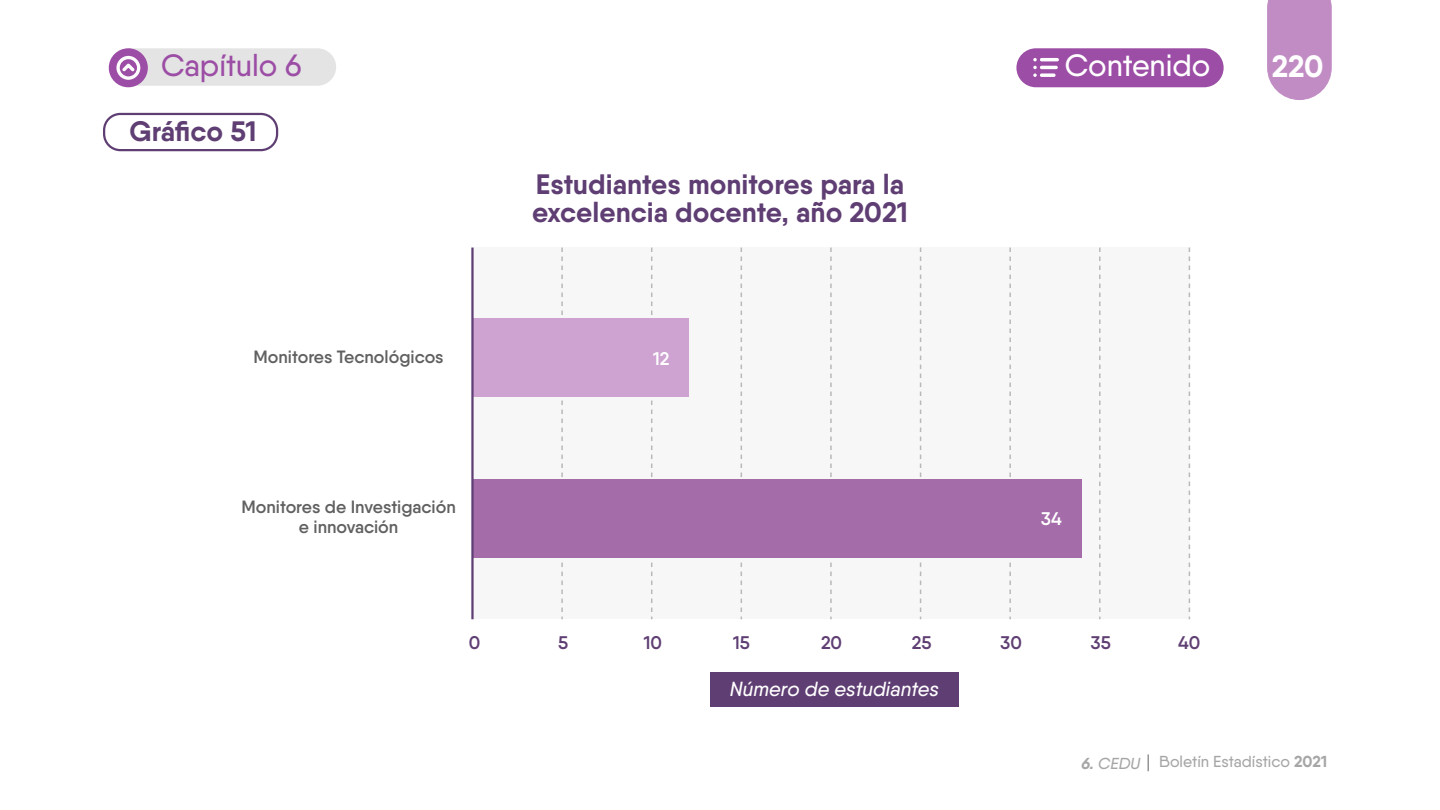
<style>
.page{position:relative;width:1440px;height:810px;background:#fff}
.page>*{position:absolute;margin:0;border:0;box-sizing:border-box;transform-origin:0 0}
.t1{font:500 30.75px "Qanelas";color:#9c4da5}
.t2{font:500 30.75px "Qanelas";color:#fff}
.t3{font:700 30.75px "Qanelas";color:#fff}
.t4{font:700 28.12px/28.1px "Qanelas";color:#5f3e73}
.t5{font:italic 500 20.4px "Qanelas";color:#fff}
.t6{font:600 18.3px "Qanelas";color:#5f3e73}
.t7{font:600 18.3px "Qanelas";color:#fff}
.t8{font:600 17.77px/20.2px "Qanelas";color:#606060;text-align:center}
.t9{font:500 15.9px "Qanelas";color:#a6a6a6}
.s1{font-weight:700;font-style:italic}
.s2{font-style:italic}
.s3{font-weight:700}
</style>
<div class="page">
<div style="left:1016px;top:48px;width:208px;height:39px;background:#9c4da5;border-radius:19px"></div>
<div style="left:109px;top:48px;width:39px;height:39px;background:#9c4da5;border-radius:19px"></div>
<svg style="left:1267px;top:0;width:65px;height:100px"></svg>
<svg style="left:1033px;top:58px;width:26px;height:19px"></svg>
<svg style="left:116px;top:48px;width:220px;height:38px"></svg>
<svg style="left:1148px;top:754px;width:1px;height:17px"></svg>
<div style="left:103px;top:113px;width:175px;height:38px;border:2px solid #5f3e73;border-radius:16px"></div>
<div style="left:473px;top:248px;width:717px;height:371px;background:#f7f7f7"></div>
<div style="left:710px;top:672px;width:248px;height:35px;background:#5f3e73"></div>
<svg style="left:561px;top:248px;width:2px;height:371px"></svg>
<svg style="left:651px;top:248px;width:1px;height:371px"></svg>
<svg style="left:741px;top:248px;width:1px;height:371px"></svg>
<svg style="left:830px;top:248px;width:2px;height:371px"></svg>
<svg style="left:920px;top:248px;width:1px;height:371px"></svg>
<svg style="left:1009px;top:248px;width:2px;height:371px"></svg>
<svg style="left:1099px;top:248px;width:2px;height:371px"></svg>
<svg style="left:1189px;top:248px;width:1px;height:371px"></svg>
<div style="left:472px;top:318px;width:217px;height:79px;background:#cea3d1"></div>
<div style="left:472px;top:479px;width:610px;height:78px;background:#a46ca9"></div>
<hr style="left:471px;top:248px;width:3px;height:371px;background:#5f3e73">
<p class="t1" style="left:161px;top:47px;width:142px">Capítulo 6</p>
<p class="t2" style="left:1065px;top:47px;width:147px">Contenido</p>
<p class="t3" style="left:1272px;top:47px;width:53px">220</p>
<p class="t4" style="left:130px;top:117px;width:129px">Gráfico 51</p>
<p class="t8" style="left:254px;top:346px;width:192px">Monitores Tecnológicos</p>
<p class="t4" style="left:532px;top:169px;width:377px">Estudiantes monitores para la excelencia docente, año 2021</p>
<p class="t7" style="left:653px;top:347px;width:18px">12</p>
<p class="t8" style="left:242px;top:496px;width:216px">Monitores de Investigación e innovación</p>
<p class="t7" style="left:1041px;top:507px;width:22px">34</p>
<p class="t6" style="left:469px;top:631px;width:13px">0</p>
<p class="t6" style="left:558px;top:631px;width:12px">5</p>
<p class="t6" style="left:644px;top:631px;width:20px">10</p>
<p class="t6" style="left:733px;top:631px;width:18px">15</p>
<p class="t6" style="left:821px;top:631px;width:23px">20</p>
<p class="t6" style="left:912px;top:631px;width:21px">25</p>
<p class="t6" style="left:1001px;top:631px;width:23px">30</p>
<p class="t6" style="left:1091px;top:631px;width:22px">35</p>
<p class="t6" style="left:1178px;top:631px;width:24px">40</p>
<p class="t5" style="left:730px;top:676px;width:211px">Número de estudiantes</p>
<p class="t9" style="left:1081px;top:752px;width:247px"><span class="s1">6.</span> <span class="s2">CEDU</span> Boletín Estadístico <span class="s3">2021</span></p>
</div>
